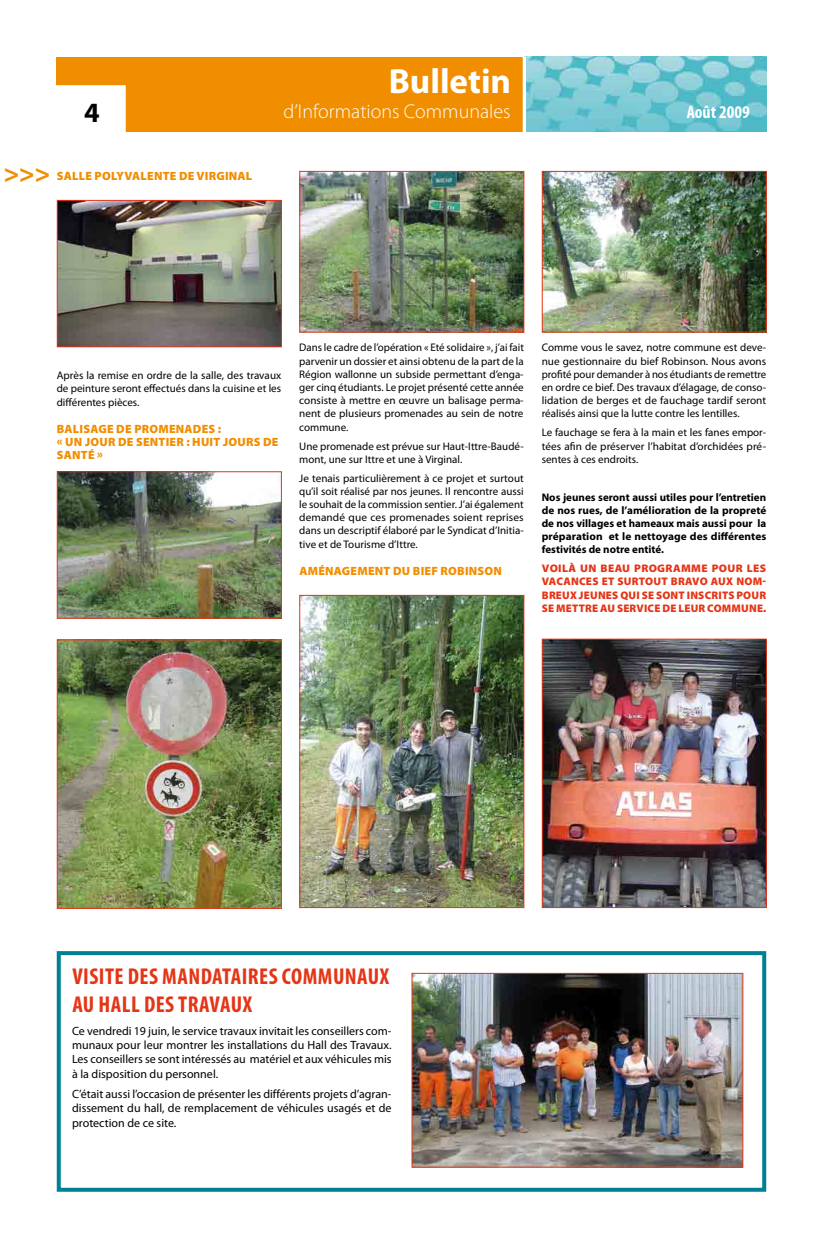
<style>
.page{position:relative;width:823px;height:1248px;background:#fff}
.page>*{position:absolute;margin:0;border:0;box-sizing:border-box;transform-origin:0 0}
.t1{font:700 35px "Myriad Pro";color:#fff}
.t2{font:700 28px "Myriad Pro";color:#000}
.t3{font:900 condensed 26px "Myriad Pro";color:#f18e00}
.t4{font:700 condensed 23px/28px "Myriad Pro";letter-spacing:.02em;color:#e53517}
.t5{font:300 20px "Myriad Pro";color:#fff}
.t6{font:700 condensed 18px "Myriad Pro";color:#fff}
.t7{font:12px/14.4px "Myriad Pro";color:#000;text-align:justify}
.t8{font:900 12px/13px "Myriad Pro";letter-spacing:.02em;color:#f18e00}
.t9{font:11px/13.2px "Myriad Pro";color:#000;text-align:justify}
.t10{font:700 11px/13.2px "Myriad Pro";color:#000;text-align:justify}
.t11{font:900 11px/13.2px "Myriad Pro";letter-spacing:.02em;color:#e53517;text-align:justify}
</style>
<div class="page">
<div style="left:57px;top:57px;width:477px;height:74px;background:#f18e00"></div>
<img style="left:525px;top:57px;width:240px;height:75px">
<hr style="left:522px;top:57px;width:3px;height:75px;background:#fff">
<div style="left:56px;top:85px;width:70px;height:47px;background:#fff;border:2px solid #fff"></div>
<div style="left:57px;top:951px;width:708px;height:240px;border:4px solid #008193"></div>
<img style="left:59px;top:202px;width:221px;height:143px">
<div style="left:57px;top:200px;width:225px;height:147px;border:1px solid #e53517"></div>
<img style="left:59px;top:473px;width:221px;height:143px">
<div style="left:57px;top:471px;width:225px;height:147px;border:1px solid #e53517"></div>
<img style="left:59px;top:641px;width:221px;height:265px">
<div style="left:57px;top:639px;width:225px;height:269px;border:1px solid #e53517"></div>
<img style="left:301px;top:173px;width:221px;height:157px">
<div style="left:299px;top:171px;width:225px;height:161px;border:1px solid #e53517"></div>
<img style="left:301px;top:597px;width:221px;height:309px">
<div style="left:299px;top:595px;width:225px;height:313px;border:1px solid #e53517"></div>
<img style="left:543px;top:173px;width:221px;height:157px">
<div style="left:541px;top:171px;width:225px;height:161px;border:1px solid #e53517"></div>
<img style="left:543px;top:640px;width:221px;height:266px">
<div style="left:541px;top:638px;width:225px;height:270px;border:1px solid #e53517"></div>
<img style="left:413px;top:974px;width:328px;height:191px">
<div style="left:411px;top:972px;width:332px;height:195px;border:1px solid #e53517"></div>
<h1 class="t1" style="left:388px;top:58px;width:124px">Bulletin</h1>
<h3 class="t5" style="left:283px;top:100px;width:228px">d’Informations Communales</h3>
<h3 class="t6" style="left:686px;top:101px;width:65px">AOÛT 2009</h3>
<h2 class="t2" style="left:84px;top:94px;width:17px">4</h2>
<h3 class="t6" style="left:685px;top:101px;width:32px">MARS</h3>
<h3 class="t3" style="left:4px;top:156px;width:48px">&gt;&gt;&gt;</h3>
<p class="t8" style="left:57px;top:169px;width:196px">SALLE POLYVALENTE DE VIRGINAL</p>
<p class="t9" style="left:57px;top:368px;width:226px">Après la remise en ordre de la salle, des travaux de peinture seront effectués dans la cuisine et les différentes pièces.</p>
<p class="t8" style="left:57px;top:421px;width:223px">BALISAGE DE PROMENADES :<br>« UN JOUR DE SENTIER : HUIT JOURS DE<br>SANTÉ »</p>
<p class="t9" style="left:299px;top:341px;width:226px">Dans le cadre de l’opération « Eté solidaire », j’ai fait parvenir un dossier et ainsi obtenu de la part de la Région wallonne un subside permettant d’enga&shy;ger cinq étudiants. Le projet présenté cette année consiste à mettre en œuvre un balisage perma&shy;nent de plusieurs promenades au sein de notre commune.</p>
<p class="t9" style="left:299px;top:439px;width:226px">Une promenade est prévue sur Haut-Ittre-Baudé&shy;mont, une sur Ittre et une à Virginal.</p>
<p class="t9" style="left:299px;top:471px;width:226px">Je tenais particulièrement à ce projet et surtout qu’il soit réalisé par nos jeunes. Il rencontre aussi le souhait de la commission sentier. J’ai également demandé que ces promenades soient reprises dans un descriptif élaboré par le Syndicat d’Initia&shy;tive et de Tourisme d’Ittre.</p>
<p class="t8" style="left:299px;top:564px;width:204px">AMÉNAGEMENT DU BIEF ROBINSON</p>
<p class="t9" style="left:541px;top:341px;width:226px">Comme vous le savez, notre commune est deve&shy;nue gestionnaire du bief Robinson. Nous avons profité pour demander à nos étudiants de remettre en ordre ce bief. Des travaux d’élagage, de conso&shy;lidation de berges et de fauchage tardif seront réalisés ainsi que la lutte contre les lentilles.</p>
<p class="t9" style="left:541px;top:426px;width:226px">Le fauchage se fera à la main et les fanes empor&shy;tées afin de préserver l’habitat d’orchidées pré&shy;sentes à ces endroits.</p>
<p class="t10" style="left:541px;top:490px;width:226px">Nos jeunes seront aussi utiles pour l’entretien de nos rues, de l’amélioration de la propreté de nos villages et hameaux mais aussi pour la préparation et le nettoyage des différentes festivités de notre entité.</p>
<p class="t11" style="left:541px;top:561px;width:226px">VOILÀ UN BEAU PROGRAMME POUR LES VACANCES ET SURTOUT BRAVO AUX NOM-BREUX JEUNES QUI SE SONT INSCRITS POUR SE METTRE AU SERVICE DE LEUR COMMUNE.</p>
<h3 class="t4" style="left:72px;top:961px;width:318px">VISITE DES MAN DATAIRES COMMUNAUX<br>AU HALL DES TRAVAUX</h3>
<p class="t7" style="left:72px;top:1023px;width:321px">Ce vendredi 19 juin, le service travaux invitait les conseillers com&shy;munaux pour leur montrer les installations du Hall des Travaux.<br>Les conseillers se sont intéressés au matériel et aux véhicules mis à la disposition du personnel.</p>
<p class="t7" style="left:72px;top:1086px;width:321px">C’était aussi l’occasion de présenter les différents projets d’agran&shy;dissement du hall, de remplacement de véhicules usagés et de protection de ce site.</p>
</div>
